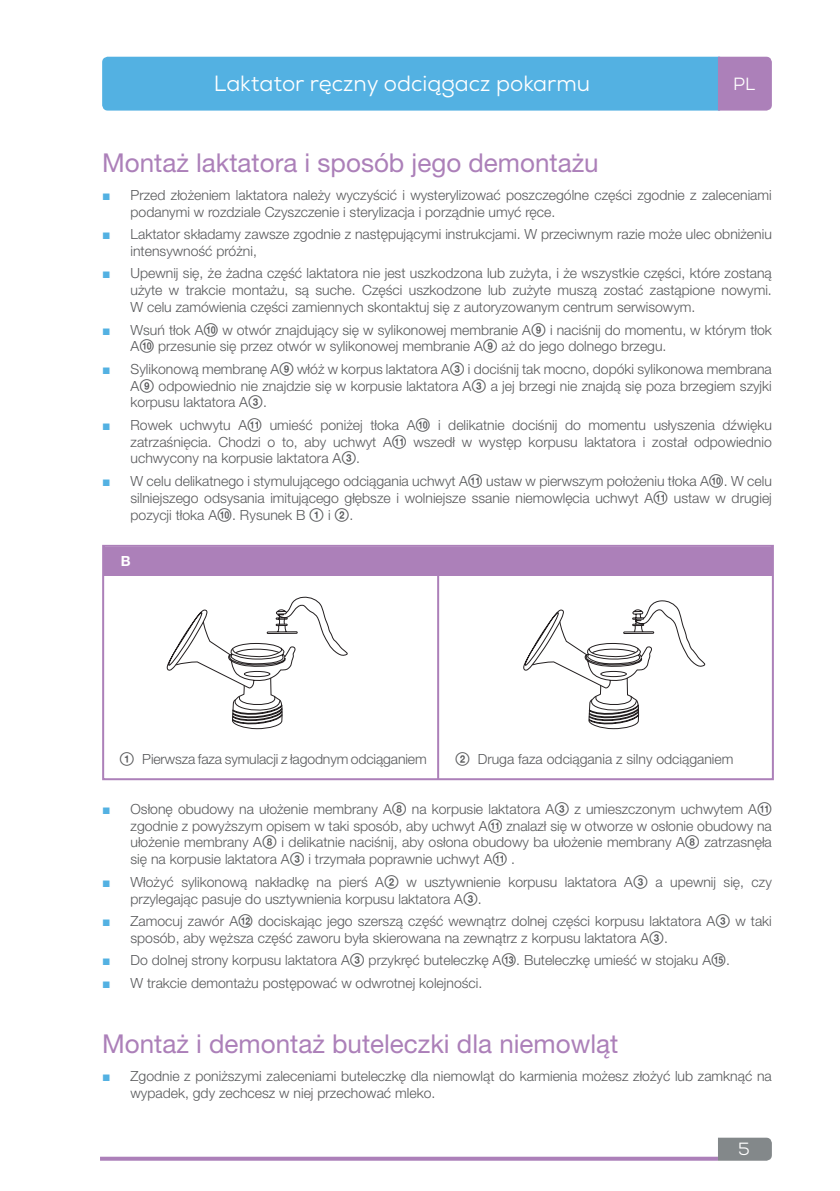
<style>
.page{position:relative;width:840px;height:1191px;background:#fff}
.page>*{position:absolute;margin:0;border:0;box-sizing:border-box;transform-origin:0 0}
.titulek_9{font:26px "Helvetica Neue LT Pro";color:#ac80b9}
.t1{font:22px "Nexa";color:#fff}
.t2{font:17.6px "Nexa";color:#fff}
.t3{font:300 14px/16.8px "Helvetica Neue LT Pro";color:#57585a}
.t4{font:700 14px "Helvetica Neue LT Pro";color:#fff}
.s1{font-family:"Arial";font-weight:400;color:#53b1e2}
.s2{font-family:"Zz 3";font-weight:400}
</style>
<div class="page">
<svg style="left:102px;top:57px;width:669px;height:54px;background:#5baddf"></svg>
<svg style="left:100px;top:1156px;width:617px;height:4px;background:#ba96c5"></svg>
<svg style="left:717px;top:1137px;width:54px;height:23px"></svg>
<div style="left:104px;top:547px;width:667px;height:28px;background:#ac80b9"></div>
<div style="left:102px;top:545px;width:671px;height:235px;border:2px solid #ac80b9"></div>
<svg style="left:167px;top:597px;width:181px;height:132px"></svg>
<svg style="left:523px;top:600px;width:181px;height:129px"></svg>
<hr style="left:437px;top:571px;width:2px;height:208px;background:#ac80b9">
<h2 class="t1" style="left:213px;top:70px;width:378px">Laktator ręczny odciągacz pokarmu</h2>
<p class="t2" style="left:732px;top:73px;width:24px">PL</p>
<p class="titulek_9" style="left:102px;top:147px;width:497px">Montaż laktatora i sposób jego demontażu</p>
<p class="t3" style="left:130px;top:186px;width:642px;text-indent:-28px"><span class="s1">■</span> Przed złożeniem laktatora należy wyczyścić i wysterylizować poszczególne części zgodnie z zaleceniami podanymi w rozdziale Czyszczenie i sterylizacja i porządnie umyć ręce.</p>
<p class="t3" style="left:130px;top:225px;width:642px;text-indent:-28px"><span class="s1">■</span> Laktator składamy zawsze zgodnie z następującymi instrukcjami. W przeciwnym razie może ulec obniżeniu intensywność próżni,</p>
<p class="t3" style="left:130px;top:265px;width:642px;text-indent:-28px"><span class="s1">■</span> Upewnij się, że żadna część laktatora nie jest uszkodzona lub zużyta, i że wszystkie części, które zostaną użyte w trakcie montażu, są suche. Części uszkodzone lub zużyte muszą zostać zastąpione nowymi.<br>W celu zamówienia części zamiennych skontaktuj się z autoryzowanym centrum serwisowym.</p>
<p class="t3" style="left:130px;top:321px;width:642px;text-indent:-28px"><span class="s1">■</span> Wsuń tłok A<span class="s2">0</span> w otwór znajdujący się w sylikonowej membranie A<span class="s2">9</span> i naciśnij do momentu, w którym tłok<br>A<span class="s2">0</span> przesunie się przez otwór w sylikonowej membranie A<span class="s2">9</span> aż do jego dolnego brzegu.</p>
<p class="t3" style="left:130px;top:360px;width:642px;text-align:justify;text-indent:-28px"><span class="s1">■</span> Sylikonową membranę A<span class="s2">9</span> włóż w korpus laktatora A<span class="s2">3</span> i dociśnij tak mocno, dopóki sylikonowa membrana A<span class="s2">9</span> odpowiednio nie znajdzie się w korpusie laktatora A<span class="s2">3</span> a jej brzegi nie znajdą się poza brzegiem szyjki korpusu laktatora A<span class="s2">3</span>.</p>
<p class="t3" style="left:130px;top:416px;width:642px;text-align:justify;text-indent:-28px"><span class="s1">■</span> Rowek uchwytu A<span class="s2">qa</span> umieść poniżej tłoka A<span class="s2">0</span> i delikatnie dociśnij do momentu usłyszenia dźwięku zatrzaśnięcia. Chodzi o to, aby uchwyt A<span class="s2">qa</span> wszedł w występ korpusu laktatora i został odpowiednio uchwycony na korpusie laktatora A<span class="s2">3</span>.</p>
<p class="t3" style="left:130px;top:472px;width:642px;text-align:justify;text-indent:-28px"><span class="s1">■</span> W celu delikatnego i stymulującego odciągania uchwyt A<span class="s2">qa</span> ustaw w pierwszym położeniu tłoka A<span class="s2">0</span>. W celu silniejszego odsysania imitującego głębsze i wolniejsze ssanie niemowlęcia uchwyt A<span class="s2">qa</span> ustaw w drugiej pozycji tłoka A<span class="s2">0</span>. Rysunek B <span class="s2">1</span> i <span class="s2">2</span>.</p>
<p class="t4" style="left:121px;top:552px;width:11px">B</p>
<p class="t3" style="left:119px;top:750px;width:308px"><span class="s2">1</span> Pierwsza faza symulacji z łagodnym odciąganiem</p>
<p class="t3" style="left:455px;top:750px;width:280px"><span class="s2">2</span> Druga faza odciągania z silny odciąganiem</p>
<p class="t3" style="left:130px;top:800px;width:642px;text-align:justify;text-indent:-28px"><span class="s1">■</span> Osłonę obudowy na ułożenie membrany A<span class="s2">8</span> na korpusie laktatora A<span class="s2">3</span> z umieszczonym uchwytem A<span class="s2">qa </span>zgodnie z powyższym opisem w taki sposób, aby uchwyt A<span class="s2">qa</span> znalazł się w otworze w osłonie obudowy na ułożenie membrany A<span class="s2">8</span> i delikatnie naciśnij, aby osłona obudowy ba ułożenie membrany A<span class="s2">8</span> zatrzasnęła się na korpusie laktatora A<span class="s2">3</span> i trzymała poprawnie uchwyt A<span class="s2">qa</span> .</p>
<p class="t3" style="left:130px;top:873px;width:642px;text-indent:-28px"><span class="s1">■</span> Włożyć sylikonową nakładkę na pierś A<span class="s2">2</span> w usztywnienie korpusu laktatora A<span class="s2">3</span> a upewnij się, czy przylegając pasuje do usztywnienia korpusu laktatora A<span class="s2">3</span>.</p>
<p class="t3" style="left:130px;top:912px;width:642px;text-indent:-28px"><span class="s1">■</span> Zamocuj zawór A<span class="s2">qs</span> dociskając jego szerszą część wewnątrz dolnej części korpusu laktatora A<span class="s2">3</span> w taki sposób, aby węższa część zaworu była skierowana na zewnątrz z korpusu laktatora A<span class="s2">3</span>.</p>
<p class="t3" style="left:102px;top:951px;width:626px"><span class="s1">■</span> Do dolnej strony korpusu laktatora A<span class="s2">3</span> przykręć buteleczkę A<span class="s2">qd</span>. Buteleczkę umieść w stojaku A<span class="s2">qg</span>.</p>
<p class="t3" style="left:102px;top:974px;width:379px"><span class="s1">■</span> W trakcie demontażu postępować w odwrotnej kolejności.</p>
<p class="titulek_9" style="left:102px;top:1028px;width:517px">Montaż i demontaż buteleczki dla niemowląt</p>
<p class="t3" style="left:130px;top:1067px;width:642px;text-indent:-28px"><span class="s1">■</span> Zgodnie z poniższymi zaleceniami buteleczkę dla niemowląt do karmienia możesz złożyć lub zamknąć na wypadek, gdy zechcesz w niej przechować mleko.</p>
<p class="t2" style="left:737px;top:1138px;width:13px">5</p>
</div>
